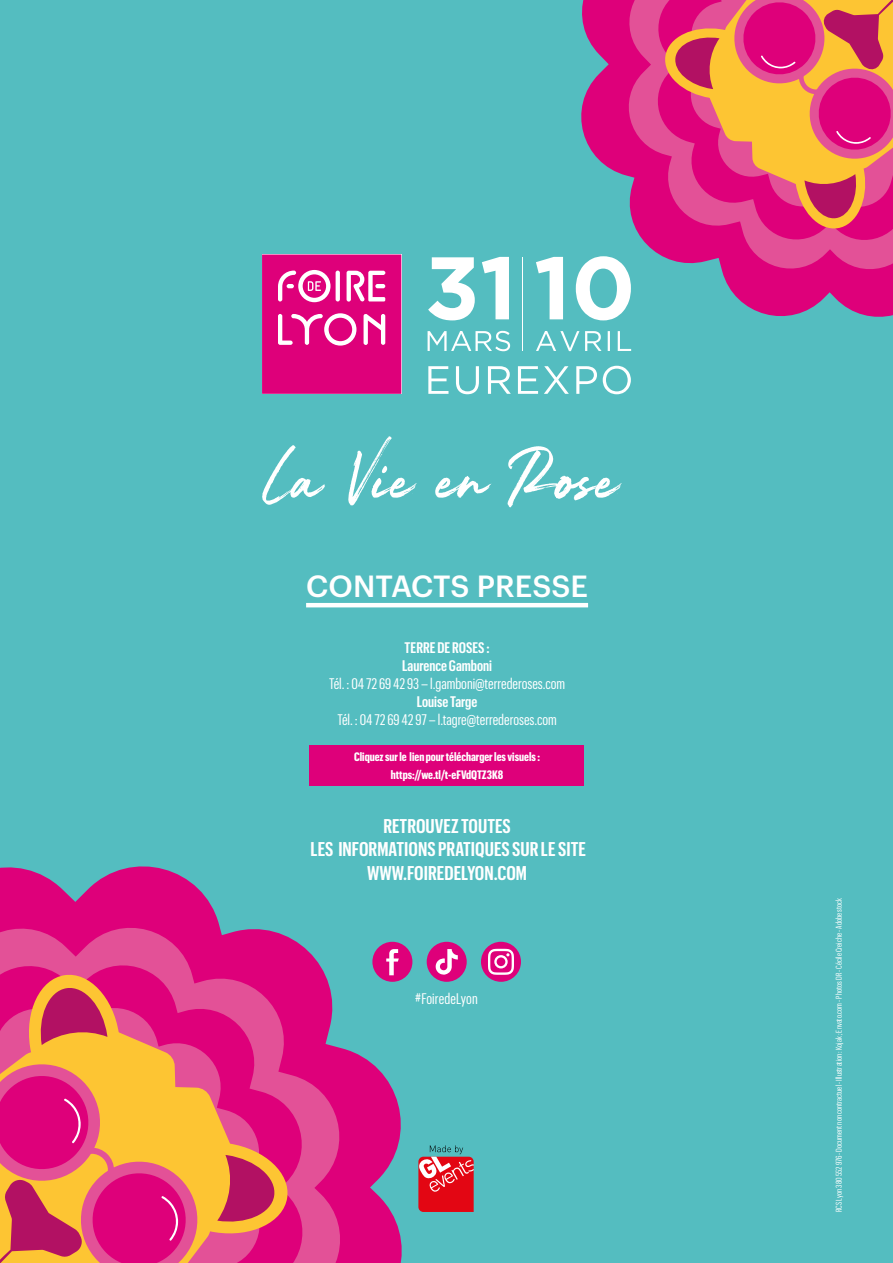
<style>
.page{position:relative;width:893px;height:1263px;background:#54bdc0}
.page>*{position:absolute;margin:0;border:0;box-sizing:border-box;transform-origin:0 0}
.t1{font:67.05px "Seasoned Dreamer Demo";color:#fff}
.t2{font:500 30px "Graphik";letter-spacing:.005em;color:#fff}
.t3{font:600 19.5px/23.4px "Graphik X Cond";color:#fff;text-align:center}
.t4{font:15px "Graphik X Cond";color:#fff}
.t5{font:600 15px/18px "Graphik X Cond";color:#fff}
.t6{font:700 12px/18px "Graphik X Cond";color:#fff;text-align:center}
.t7{font:8.25px "Graphik X Cond";color:#fff}
</style>
<div class="page">
<svg style="left:262px;top:255px;width:139px;height:139px;background:#e2218b"></svg>
<svg style="left:428px;top:256px;width:135px;height:64px"></svg>
<hr style="left:522px;top:257px;width:1px;height:94px;background:#fff">
<svg style="left:428px;top:366px;width:203px;height:28px"></svg>
<svg style="left:428px;top:331px;width:203px;height:20px"></svg>
<svg style="left:0;top:866px;width:413px;height:397px"></svg>
<svg style="left:0;top:912px;width:356px;height:351px;fill:#de007a"></svg>
<svg style="left:0;top:952px;width:316px;height:311px;background:#e02486"></svg>
<svg style="left:0;top:997px;width:271px;height:266px;background:#e02486"></svg>
<svg style="left:0;top:1028px;width:235px;height:235px;background:#e95c6f"></svg>
<svg style="left:209px;top:1143px;width:82px;height:95px;background:#de6055"></svg>
<svg style="left:25px;top:971px;width:95px;height:82px;background:#de5f55"></svg>
<svg style="left:0;top:1059px;width:203px;height:204px;background:#e86260"></svg>
<svg style="left:566px;top:0;width:327px;height:332px"></svg>
<svg style="left:616px;top:0;width:277px;height:281px;fill:#de007a"></svg>
<svg style="left:647px;top:0;width:246px;height:250px;background:#e02a89"></svg>
<svg style="left:662px;top:0;width:231px;height:231px;background:#e45368"></svg>
<svg style="left:418px;top:1145px;width:56px;height:67px;background:#ca4650"></svg>
<div style="left:372px;top:942px;width:40px;height:40px;background:#de007a;border-radius:20px"></div>
<svg style="left:386px;top:949px;width:13px;height:26px"></svg>
<div style="left:427px;top:942px;width:40px;height:40px;background:#de007a;border-radius:20px"></div>
<svg style="left:436px;top:949px;width:22px;height:26px"></svg>
<div style="left:481px;top:942px;width:40px;height:40px;background:#de007a;border-radius:20px"></div>
<svg style="left:488px;top:949px;width:26px;height:26px"></svg>
<div style="left:309px;top:746px;width:275px;height:40px;background:#de007a"></div>
<hr style="left:306px;top:603px;width:282px;height:4px;background:#fff">
<h1 class="t1" style="left:260px;top:435px;width:357px">La Vie en Rose</h1>
<h2 class="t2" style="left:306px;top:563px;width:283px">CONTACTS PRESSE</h2>
<h3 class="t5" style="left:402px;top:637px;width:91px">TERRE DE ROSES :<br>Laurence Gamboni</h3>
<h3 class="t4" style="left:329px;top:673px;width:238px">Tél. : 04 72 69 42 93 – l.gamboni@terrederoses.com</h3>
<h3 class="t5" style="left:417px;top:691px;width:62px">Louise Targe</h3>
<h3 class="t4" style="left:337px;top:709px;width:221px">Tél. : 04 72 69 42 97 – l.tagre@terrederoses.com</h3>
<h3 class="t6" style="left:354px;top:747px;width:187px">Cliquez sur le lien pour télécharger les visuels : https://we.tl/t-eFVdQTZ3K8</h3>
<h3 class="t3" style="left:311px;top:813px;width:277px">RETROUVEZ TOUTES<br>LES INFORMATIONS PRATIQUES SUR LE SITE<br>WWW.FOIREDELYON.COM</h3>
<h3 class="t4" style="left:415px;top:989px;width:64px">#FoiredeLyon</h3>
<p class="t7" style="left:833px;top:1212px;width:316px;rotate:-90deg">RCS Lyon 380 552 976 - Document non contractuel - Illustration : Kojak ; Envato.com - Photos DR - Cécile Creiche - Adobe stock</p>
</div>
